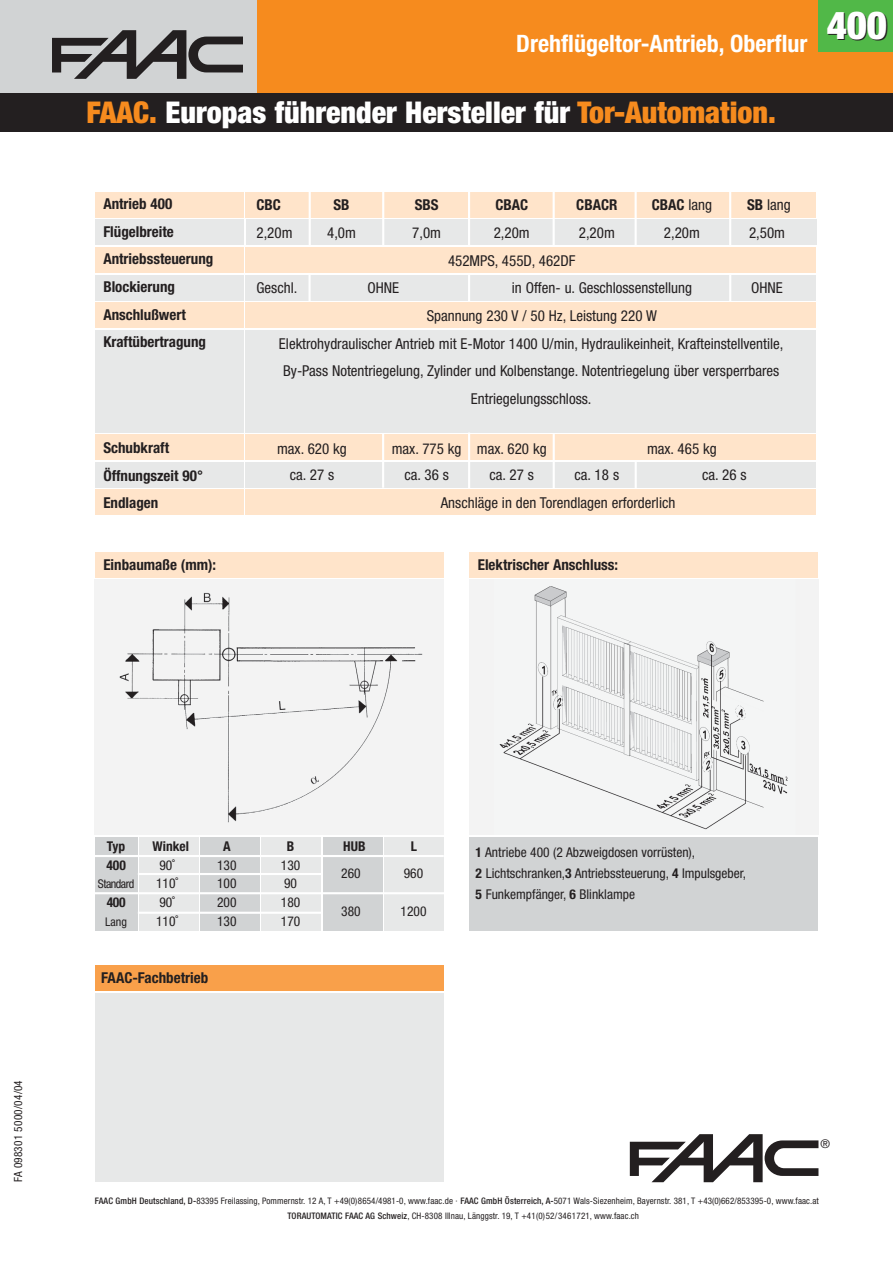
<style>
.page{position:relative;width:893px;height:1263px;background:#fff}
.page>*{position:absolute;margin:0;border:0;box-sizing:border-box;transform-origin:0 0}
.t1{font:900 condensed 30px "Helvetica Neue";color:#fff}
.t2{font:700 condensed 24px "Helvetica Neue";color:#fff}
.t3{font:condensed 15px "Helvetica Neue";color:#231f20}
.t4{font:700 condensed 15px/27.8px "Helvetica Neue";color:#231f20}
.t5{font:condensed 13.5px/21px "Helvetica Neue";color:#231f20}
.t6{font:700 condensed 13.5px "Helvetica Neue";color:#231f20}
.t7{font:condensed 12px "Helvetica Neue";letter-spacing:-.045em;color:#231f20}
.t8{font:12px "Helvetica Neue";color:#231f20}
.t9{font:condensed 11.25px "Helvetica Neue";letter-spacing:.02em;color:#231f20}
.t10{font:condensed 9px/15px "Helvetica Neue";letter-spacing:.01em;color:#231f20}
.s1{color:#f68b1e}
.s2{font-weight:400}
.s3{font-weight:700}
.s4{font-weight:500}
</style>
<div class="page">
<div style="left:384px;top:837px;width:60px;height:94px;background:#e7e8e8"></div>
<div style="left:95px;top:966px;width:348px;height:25px;background:#f9a04a"></div>
<div style="left:95px;top:993px;width:348px;height:189px;background:#e7e8e8"></div>
<div style="left:469px;top:837px;width:349px;height:93px;background:#d1d3d4"></div>
<div style="left:95px;top:837px;width:42px;height:93px;background:#d1d3d4"></div>
<div style="left:139px;top:837px;width:60px;height:93px;background:#e7e8e8"></div>
<div style="left:200px;top:837px;width:59px;height:93px;background:#d1d3d4"></div>
<div style="left:261px;top:837px;width:60px;height:93px;background:#e7e8e8"></div>
<div style="left:323px;top:837px;width:59px;height:93px;background:#d1d3d4"></div>
<div style="left:95px;top:220px;width:149px;height:25px;background:#e7e8e8"></div>
<div style="left:246px;top:220px;width:570px;height:25px;background:#e7e8e8"></div>
<div style="left:95px;top:192px;width:149px;height:25px;background:#ffe4ca"></div>
<div style="left:246px;top:192px;width:570px;height:25px;background:#ffe4ca"></div>
<div style="left:95px;top:247px;width:149px;height:26px;background:#ffe4ca"></div>
<div style="left:246px;top:247px;width:570px;height:26px;background:#ffe4ca"></div>
<div style="left:95px;top:275px;width:149px;height:25px;background:#e7e8e8"></div>
<div style="left:246px;top:275px;width:570px;height:25px;background:#e7e8e8"></div>
<div style="left:95px;top:434px;width:149px;height:26px;background:#ffe4ca"></div>
<div style="left:246px;top:434px;width:570px;height:26px;background:#ffe4ca"></div>
<div style="left:95px;top:462px;width:149px;height:25px;background:#e7e8e8"></div>
<div style="left:246px;top:462px;width:570px;height:25px;background:#e7e8e8"></div>
<div style="left:95px;top:490px;width:149px;height:25px;background:#ffe4ca"></div>
<div style="left:95px;top:552px;width:348px;height:26px;background:#ffe4ca"></div>
<div style="left:246px;top:490px;width:570px;height:25px;background:#ffe4ca"></div>
<div style="left:95px;top:302px;width:149px;height:26px;background:#ffe4ca"></div>
<div style="left:246px;top:302px;width:570px;height:26px;background:#ffe4ca"></div>
<div style="left:95px;top:330px;width:149px;height:102px;background:#e7e8e8"></div>
<div style="left:246px;top:330px;width:570px;height:102px;background:#e7e8e8"></div>
<div style="left:95px;top:580px;width:348px;height:255px;background:#f3f3f3"></div>
<img style="left:469px;top:580px;width:349px;height:255px">
<div style="left:469px;top:552px;width:349px;height:26px;background:#ffe4ca"></div>
<hr style="left:95px;top:855px;width:348px;height:2px;background:#fff">
<hr style="left:138px;top:873px;width:183px;height:2px;background:#fff">
<div style="left:256px;top:0;width:636px;height:94px;background:#f68b1e"></div>
<div style="left:818px;top:0;width:74px;height:52px;background:#51b848"></div>
<div style="left:0;top:0;width:256px;height:94px;background:#d1d3d4"></div>
<svg style="left:52px;top:30px;width:191px;height:49px"></svg>
<div style="left:0;top:94px;width:892px;height:38px;background:#231f20"></div>
<hr style="left:95px;top:892px;width:350px;height:2px;background:#fff">
<hr style="left:138px;top:912px;width:184px;height:2px;background:#fff">
<hr style="left:308px;top:192px;width:3px;height:55px;background:#fff">
<hr style="left:382px;top:191px;width:2px;height:55px;background:#fff">
<hr style="left:468px;top:192px;width:2px;height:55px;background:#fff">
<hr style="left:552px;top:192px;width:2px;height:55px;background:#fff">
<hr style="left:634px;top:192px;width:2px;height:55px;background:#fff">
<hr style="left:729px;top:192px;width:2px;height:55px;background:#fff">
<hr style="left:308px;top:274px;width:2px;height:27px;background:#fff">
<hr style="left:468px;top:274px;width:2px;height:27px;background:#fff">
<hr style="left:729px;top:274px;width:2px;height:27px;background:#fff">
<hr style="left:382px;top:433px;width:2px;height:55px;background:#fff">
<hr style="left:468px;top:433px;width:2px;height:56px;background:#fff">
<hr style="left:552px;top:434px;width:2px;height:55px;background:#fff">
<hr style="left:634px;top:461px;width:2px;height:27px;background:#fff">
<svg style="left:629px;top:1134px;width:189px;height:48px"></svg>
<h2 class="t2" style="left:516px;top:35px;width:372px">Drehflügeltor-Antrieb, Oberflur <sup>400</sup></h2>
<h1 class="t1" style="left:86px;top:101px;width:691px"><span class="s1">FAAC.</span> Europas führender Hersteller für <span class="s1">Tor-Automation.</span></h1>
<p class="t4" style="left:103px;top:191px;width:111px">Antrieb 400<br>Flügelbreite<br>Antriebssteuerung<br>Blockierung<br>Anschlußwert<br>Kraftübertragung</p>
<p class="t4" style="left:103px;top:435px;width:101px">Schubkraft<br>Öffnungszeit 90°<br>Endlagen</p>
<p class="t4" style="left:256px;top:192px;width:26px">CBC</p>
<p class="t4" style="left:333px;top:192px;width:18px">SB</p>
<p class="t4" style="left:414px;top:192px;width:25px">SBS</p>
<p class="t4" style="left:495px;top:192px;width:34px">CBAC</p>
<p class="t4" style="left:576px;top:192px;width:43px">CBACR</p>
<p class="t4" style="left:651px;top:192px;width:62px">CBAC <span class="s2">lang</span></p>
<p class="t3" style="left:747px;top:200px;width:45px"><span class="s3">SB</span> lang</p>
<p class="t3" style="left:256px;top:227px;width:38px">2,20m</p>
<p class="t3" style="left:327px;top:227px;width:30px">4,0m</p>
<p class="t3" style="left:412px;top:227px;width:30px">7,0m</p>
<p class="t3" style="left:493px;top:227px;width:38px">2,20m</p>
<p class="t3" style="left:579px;top:227px;width:38px">2,20m</p>
<p class="t3" style="left:664px;top:227px;width:38px">2,20m</p>
<p class="t3" style="left:749px;top:227px;width:38px">2,50m</p>
<p class="t3" style="left:448px;top:255px;width:129px">452MPS, 455D, 462DF</p>
<p class="t3" style="left:256px;top:283px;width:42px">Geschl.</p>
<p class="t3" style="left:367px;top:283px;width:33px">OHNE</p>
<p class="t3" style="left:511px;top:283px;width:182px">in Offen- u. Geschlossenstellung</p>
<p class="t3" style="left:751px;top:283px;width:33px">OHNE</p>
<p class="t3" style="left:426px;top:310px;width:232px">Spannung 230 V / 50 Hz, Leistung 220 W</p>
<p class="t3" style="left:279px;top:338px;width:506px">Elektrohydraulischer Antrieb mit E-Motor 1400 U/min, Hydraulikeinheit, Krafteinstellventile,</p>
<p class="t3" style="left:283px;top:366px;width:497px">By-Pass Notentriegelung, Zylinder und Kolbenstange. Notentriegelung über versperrbares</p>
<p class="t3" style="left:471px;top:393px;width:122px">Entriegelungsschloss.</p>
<p class="t3" style="left:277px;top:444px;width:71px">max. 620 kg</p>
<p class="t3" style="left:392px;top:444px;width:156px">max. 775 kg max. 620 kg</p>
<p class="t3" style="left:647px;top:444px;width:71px">max. 465 kg</p>
<p class="t3" style="left:290px;top:469px;width:46px">ca. 27 s</p>
<p class="t3" style="left:404px;top:469px;width:46px">ca. 36 s</p>
<p class="t3" style="left:489px;top:469px;width:46px">ca. 27 s</p>
<p class="t3" style="left:574px;top:469px;width:46px">ca. 18 s</p>
<p class="t3" style="left:702px;top:469px;width:46px">ca. 26 s</p>
<p class="t3" style="left:441px;top:498px;width:236px">Anschläge in den Torendlagen erforderlich</p>
<p class="t4" style="left:103px;top:552px;width:114px">Einbaumaße (mm):</p>
<p class="t4" style="left:478px;top:552px;width:142px">Elektrischer Anschluss:</p>
<p class="t9" style="left:14px;top:1182px;width:103px;rotate:-90deg">FA 098301 5000/04/04</p>
<p class="t6" style="left:107px;top:841px;width:20px">Typ</p>
<p class="t6" style="left:152px;top:841px;width:38px">Winkel</p>
<p class="t6" style="left:223px;top:841px;width:9px">A</p>
<p class="t6" style="left:287px;top:841px;width:9px">B</p>
<p class="t6" style="left:343px;top:841px;width:24px">HUB</p>
<p class="t6" style="left:411px;top:841px;width:8px">L</p>
<p class="t6" style="left:106px;top:860px;width:21px">400</p>
<p class="t5" style="left:159px;top:855px;width:17px">90˚</p>
<p class="t5" style="left:217px;top:855px;width:21px">130</p>
<p class="t5" style="left:281px;top:855px;width:21px">130</p>
<p class="t7" style="left:98px;top:880px;width:38px">Standard</p>
<p class="t5" style="left:156px;top:874px;width:24px">110˚</p>
<p class="t5" style="left:217px;top:874px;width:21px">100</p>
<p class="t5" style="left:284px;top:874px;width:14px">90</p>
<p class="t6" style="left:107px;top:897px;width:20px">400</p>
<p class="t5" style="left:159px;top:893px;width:17px">90˚</p>
<p class="t5" style="left:217px;top:893px;width:21px">200</p>
<p class="t5" style="left:281px;top:893px;width:21px">180</p>
<p class="t7" style="left:105px;top:917px;width:23px">Lang</p>
<p class="t5" style="left:156px;top:912px;width:24px">110˚</p>
<p class="t5" style="left:217px;top:912px;width:21px">130</p>
<p class="t5" style="left:281px;top:912px;width:21px">170</p>
<p class="t5" style="left:341px;top:864px;width:21px">260</p>
<p class="t5" style="left:404px;top:864px;width:21px">960</p>
<p class="t5" style="left:341px;top:902px;width:21px">380</p>
<p class="t5" style="left:400px;top:902px;width:27px">1200</p>
<p class="t4" style="left:101px;top:965px;width:108px">FAAC-Fachbetrieb</p>
<p class="t5" style="left:475px;top:843px;width:272px"><span class="s3">1</span> Antriebe 400 (2 Abzweigdosen vorrüsten),<br><span class="s3">2</span> Lichtschranken,<span class="s3">3</span> Antriebssteuerung, <span class="s3">4</span> Impulsgeber,<br><span class="s3">5</span> Funkempfänger, <span class="s3">6</span> Blinklampe</p>
<p class="t8" style="left:820px;top:1140px;width:11px">®</p>
<p class="t10" style="left:287px;top:1194px;width:533px;text-indent:-193px"><span class="s4">FAAC GmbH Deutschland, D-</span>83395 Freilassing, Pommernstr. 12 A, T +49(0)8654/4981-0, www.faac.de · <span class="s4">FAAC GmbH Österreich, A-</span>5071 Wals-Siezenheim, Bayernstr. 381, T +43(0)662/853395-0, www.faac.at<br><span class="s4">TORAUTOMATIC FAAC AG Schweiz</span>, CH-8308 Illnau, Länggstr. 19, T +41(0)52/3461721, www.faac.ch</p>
</div>
